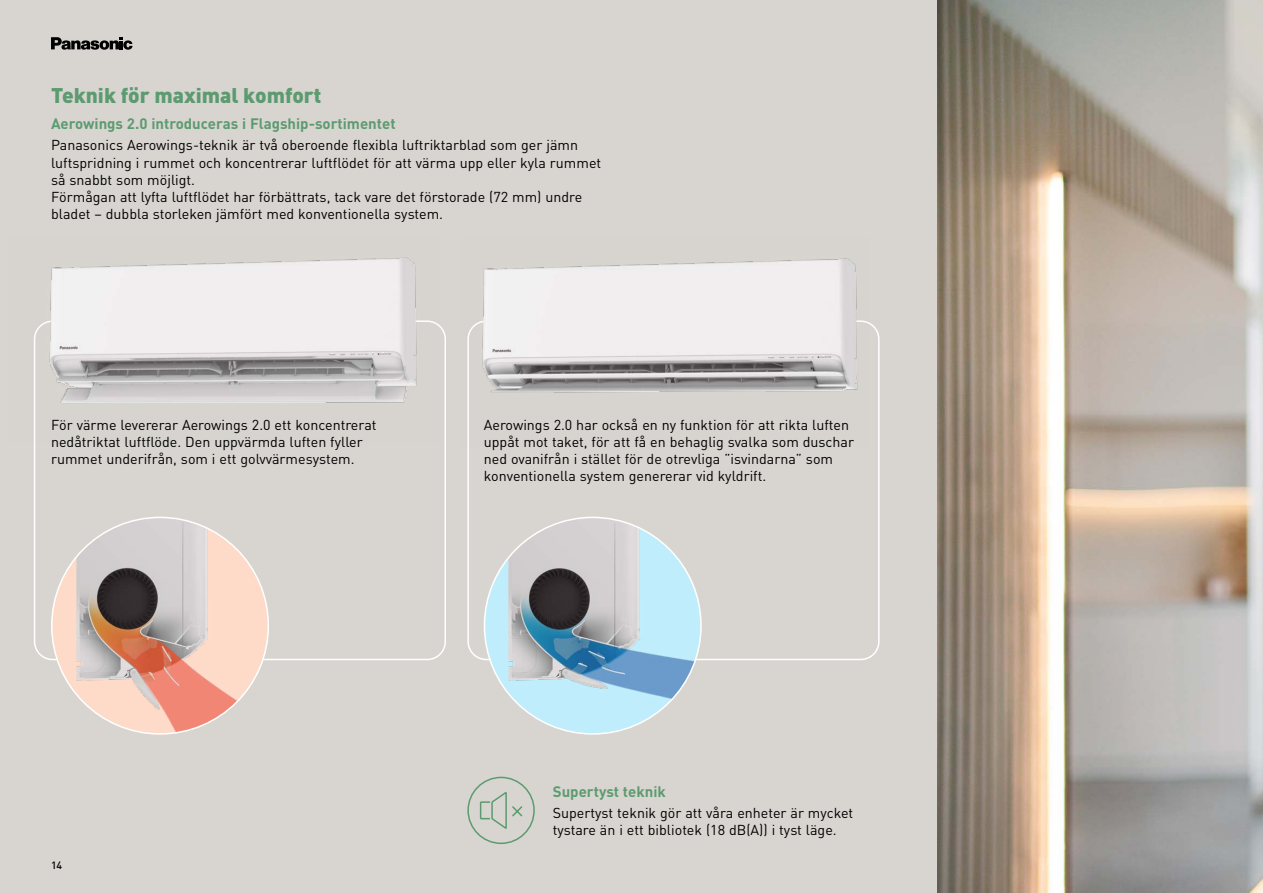
<style>
.page{position:relative;width:1263px;height:893px;background:#d8d5d0}
.page>*{position:absolute;margin:0;border:0;box-sizing:border-box;transform-origin:0 0}
.t1{font:900 21px "DIN";color:#5c9b70}
.t2{font:700 15px "DIN";color:#5c9b70}
.t3{font:14.25px/17.1px "DIN";color:#000}
.t4{font:500 10.5px "DIN";color:#000}
</style>
<div class="page">
<img style="left:938px;top:0;width:325px;height:893px">
<img style="left:484px;top:517px;width:217px;height:217px;border-radius:108px">
<img style="left:52px;top:517px;width:216px;height:217px;border-radius:108px">
<div style="left:467px;top:777px;width:68px;height:67px;border:2px solid #5c9b70;border-radius:50%"></div>
<svg style="left:479px;top:792px;width:44px;height:37px"></svg>
<img style="left:34px;top:257px;width:404px;height:185px">
<img style="left:467px;top:258px;width:403px;height:188px">
<svg style="left:51px;top:37px;width:82px;height:13px"></svg>
<h1 class="t1" style="left:51px;top:81px;width:272px">Teknik för maximal komfort</h1>
<p class="t2" style="left:51px;top:114px;width:346px">Aerowings 2.0 introduceras i Flagship-sortimentet</p>
<p class="t3" style="left:51px;top:137px;width:552px">Panasonics Aerowings-teknik är två oberoende flexibla luftriktarblad som ger jämn luftspridning i rummet och koncentrerar luftflödet för att värma upp eller kyla rummet så snabbt som möjligt.<br>Förmågan att lyfta luftflödet har förbättrats, tack vare det förstorade (72 mm) undre bladet – dubbla storleken jämfört med konventionella system.</p>
<p class="t3" style="left:51px;top:416px;width:327px">För värme levererar Aerowings 2.0 ett koncentrerat nedåtriktat luftflöde. Den uppvärmda luften fyller rummet underifrån, som i ett golvvärmesystem.</p>
<p class="t3" style="left:484px;top:416px;width:372px">Aerowings 2.0 har också en ny funktion för att rikta luften uppåt mot taket, för att få en behaglig svalka som duschar ned ovanifrån i stället för de otrevliga ”isvindarna” som konventionella system genererar vid kyldrift.</p>
<p class="t4" style="left:51px;top:858px;width:13px">14</p>
<p class="t2" style="left:553px;top:782px;width:115px">Supertyst teknik</p>
<p class="t3" style="left:553px;top:804px;width:302px">Supertyst teknik gör att våra enheter är mycket tystare än i ett bibliotek (18 dB(A)) i tyst läge.</p>
</div>
